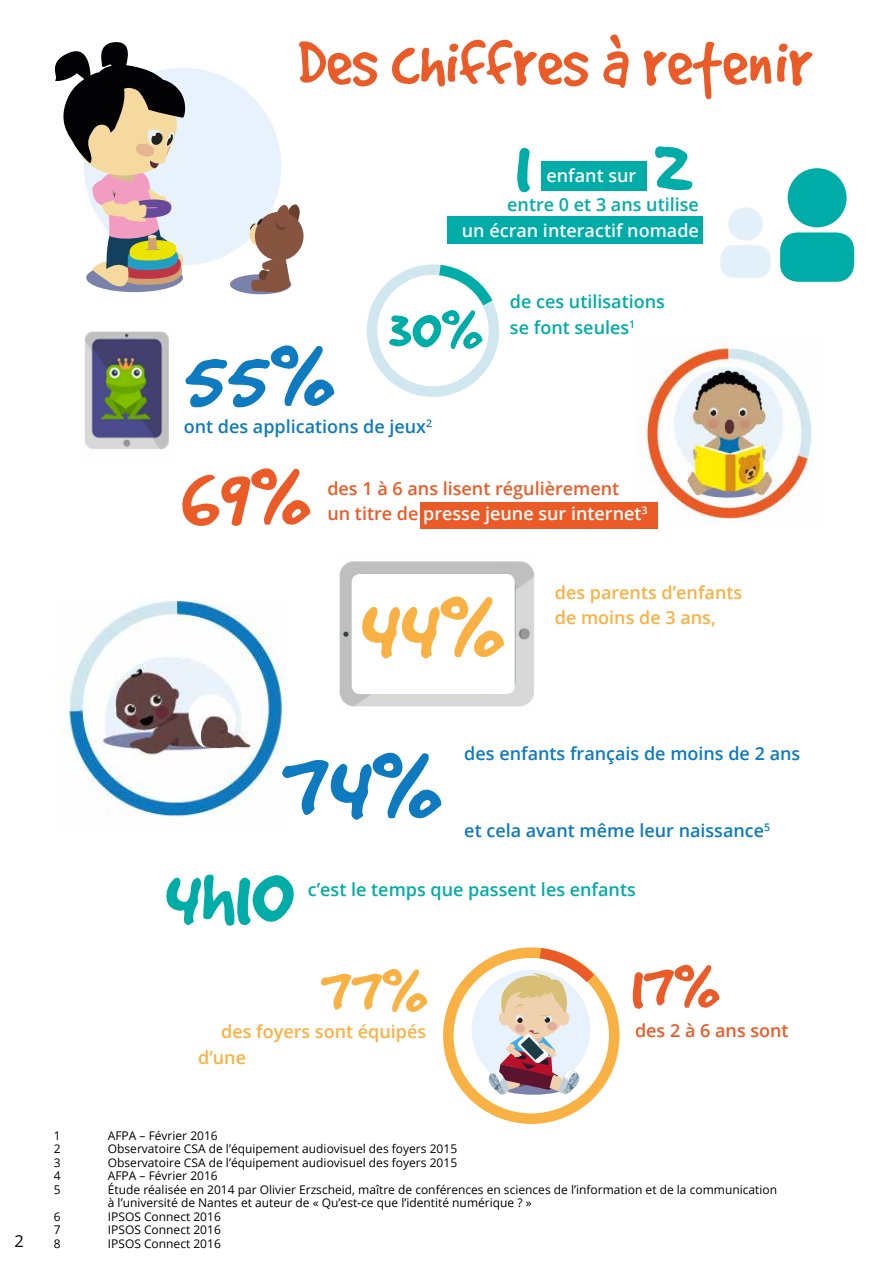
<style>
.page{position:relative;width:893px;height:1263px;background:#fff}
.page>*{position:absolute;margin:0;border:0;box-sizing:border-box;transform-origin:0 0}
.t1{font:117px "Good Dog";color:#0e7abf}
.t2{font:108px "Good Dog";color:#f9b144}
.t3{font:108px "Good Dog";color:#0e7abf}
.t4{font:100.5px "Good Dog";color:#eb5b27}
.t5{font:99px "Good Dog";color:#00aca7}
.t6{font:93px "Good Dog";color:#00aca7}
.t7{font:76.5px "Good Dog";color:#eb5b27}
.t8{font:76.5px "Good Dog";color:#f9b144}
.t9{font:75px "Good Dog";color:#eb5b27}
.t10{font:69px "Good Dog";color:#00aca7}
.t11{font:600 18px "Open Sans";color:#0e7abf}
.t12{font:600 18px/25.5px "Open Sans";color:#00aca7}
.t13{font:600 18px/25.5px "Open Sans";color:#eb5b27}
.t14{font:600 18px/25.5px "Open Sans";color:#f9b144}
.t15{font:600 18px "Open Sans";color:#fff}
.t16{font:16.5px "Open Sans";color:#000}
.t17{font:12px/13.5px "Open Sans";color:#000}
.s1{color:#fff}
</style>
<div class="page">
<div style="left:447px;top:216px;width:255px;height:28px;background:#00aca7"></div>
<div style="left:541px;top:162px;width:106px;height:29px;background:#00aca7"></div>
<img style="left:636px;top:345px;width:178px;height:184px">
<img style="left:339px;top:561px;width:196px;height:146px">
<div style="left:420px;top:502px;width:237px;height:26px;background:#eb5b27"></div>
<div style="left:443px;top:947px;width:176px;height:177px;border:10px solid #f9b144;border-radius:50%"></div>
<div style="left:367px;top:264px;width:132px;height:133px;border:10px solid #d0e7ef;border-radius:50%"></div>
<svg style="left:428px;top:264px;width:70px;height:53px"></svg>
<div style="left:352px;top:574px;width:163px;height:120px;background:#fff;border-radius:9px"></div>
<img style="left:85px;top:331px;width:84px;height:118px">
<div style="left:788px;top:168px;width:59px;height:59px;background:#00aca7;border-radius:50%"></div>
<div style="left:729px;top:208px;width:33px;height:32px;background:#e2f1f9;border-radius:50%"></div>
<div style="left:728px;top:207px;width:35px;height:34px;border:2px solid #e9f2f9;border-radius:50%"></div>
<div style="left:780px;top:232px;width:74px;height:50px;background:#00aca7;border-radius:18px"></div>
<div style="left:721px;top:246px;width:49px;height:31px;background:#e2f1f9;border-radius:13px"></div>
<div style="left:720px;top:245px;width:51px;height:33px;border:2px solid #e9f2f9;border-radius:13px"></div>
<img style="left:57px;top:600px;width:229px;height:217px">
<div style="left:84px;top:68px;width:197px;height:197px;background:#e8f2fc;border-radius:50%"></div>
<div style="left:86px;top:263px;width:97px;height:29px;background:#7a82ab;border-radius:50%"></div>
<div style="left:230px;top:274px;width:61px;height:20px;background:#7a82ab;border-radius:50%"></div>
<svg style="left:249px;top:222px;width:25px;height:25px"></svg>
<div style="left:255px;top:212px;width:49px;height:49px;background:#875440;border-radius:50%"></div>
<svg style="left:250px;top:218px;width:13px;height:12px"></svg>
<svg style="left:274px;top:202px;width:26px;height:28px"></svg>
<svg style="left:251px;top:252px;width:39px;height:41px"></svg>
<svg style="left:55px;top:42px;width:131px;height:247px"></svg>
<div style="left:472px;top:970px;width:118px;height:119px;background:#e8f2fc;border-radius:50%"></div>
<svg style="left:484px;top:947px;width:121px;height:148px"></svg>
<h3 class="t9" style="left:297px;top:23px;width:516px">Des chiffres à retenir</h3>
<h2 class="t3" style="left:184px;top:317px;width:154px">55%</h2>
<h3 class="t6" style="left:654px;top:112px;width:40px">2</h3>
<h3 class="t6" style="left:515px;top:114px;width:17px">1</h3>
<h3 class="t15" style="left:546px;top:163px;width:91px">enfant sur</h3>
<h3 class="t12" style="left:507px;top:192px;width:193px">entre 0 et 3 ans utilise</h3>
<h3 class="t15" style="left:462px;top:218px;width:239px">un écran interactif nomade</h3>
<h3 class="t10" style="left:388px;top:292px;width:98px">30%</h3>
<h3 class="t12" style="left:510px;top:288px;width:157px">de ces utilisations se font seules<sup>1</sup></h3>
<h3 class="t11" style="left:184px;top:414px;width:250px">ont des applications de jeux<sup>2</sup></h3>
<h3 class="t4" style="left:181px;top:442px;width:133px">69%</h3>
<h3 class="t13" style="left:327px;top:475px;width:322px">des 1 à 6 ans lisent régulièrement<br>un titre de <span class="s1">presse jeune sur internet</span><sup>3</sup></h3>
<h2 class="t2" style="left:360px;top:568px;width:148px">44%</h2>
<h3 class="t14" style="left:555px;top:579px;width:189px">des parents d’enfants de moins de 3 ans,</h3>
<h1 class="t1" style="left:282px;top:722px;width:164px">74%</h1>
<h3 class="t11" style="left:464px;top:741px;width:337px">des enfants français de moins de 2 ans</h3>
<h3 class="t11" style="left:464px;top:818px;width:307px">et cela avant même leur naissance<sup>5</sup></h3>
<h3 class="t5" style="left:165px;top:842px;width:131px">4h10</h3>
<h3 class="t12" style="left:308px;top:876px;width:329px">c’est le temps que passent les enfants</h3>
<h3 class="t8" style="left:320px;top:949px;width:110px">77%</h3>
<h3 class="t14" style="left:221px;top:1019px;width:207px">des foyers sont équipés</h3>
<h3 class="t7" style="left:631px;top:944px;width:92px">17%</h3>
<h3 class="t13" style="left:635px;top:1017px;width:155px">des 2 à 6 ans sont</h3>
<h3 class="t16" style="left:14px;top:1229px;width:11px">2</h3>
<p class="t17" style="left:54px;top:1128px;width:8px">1</p>
<p class="t17" style="left:108px;top:1128px;width:111px">AFPA – Février 2016</p>
<p class="t17" style="left:54px;top:1142px;width:8px">2</p>
<p class="t17" style="left:108px;top:1142px;width:351px">Observatoire CSA de l’équipement audiovisuel des foyers 2015</p>
<p class="t17" style="left:54px;top:1155px;width:8px">3</p>
<p class="t17" style="left:108px;top:1155px;width:351px">Observatoire CSA de l’équipement audiovisuel des foyers 2015</p>
<p class="t17" style="left:54px;top:1169px;width:8px">4</p>
<p class="t17" style="left:108px;top:1169px;width:111px">AFPA – Février 2016</p>
<p class="t17" style="left:54px;top:1182px;width:8px">5</p>
<p class="t17" style="left:108px;top:1182px;width:671px">Étude réalisée en 2014 par Olivier Erzscheid, maître de conférences en sciences de l’information et de la communication à l’université de Nantes et auteur de « Qu’est-ce que l’identité numérique ? »</p>
<p class="t17" style="left:54px;top:1209px;width:8px">6</p>
<p class="t17" style="left:108px;top:1209px;width:115px">IPSOS Connect 2016</p>
<p class="t17" style="left:54px;top:1223px;width:8px">7</p>
<p class="t17" style="left:108px;top:1223px;width:115px">IPSOS Connect 2016</p>
<p class="t17" style="left:54px;top:1236px;width:8px">8</p>
<p class="t17" style="left:108px;top:1236px;width:115px">IPSOS Connect 2016</p>
</div>
